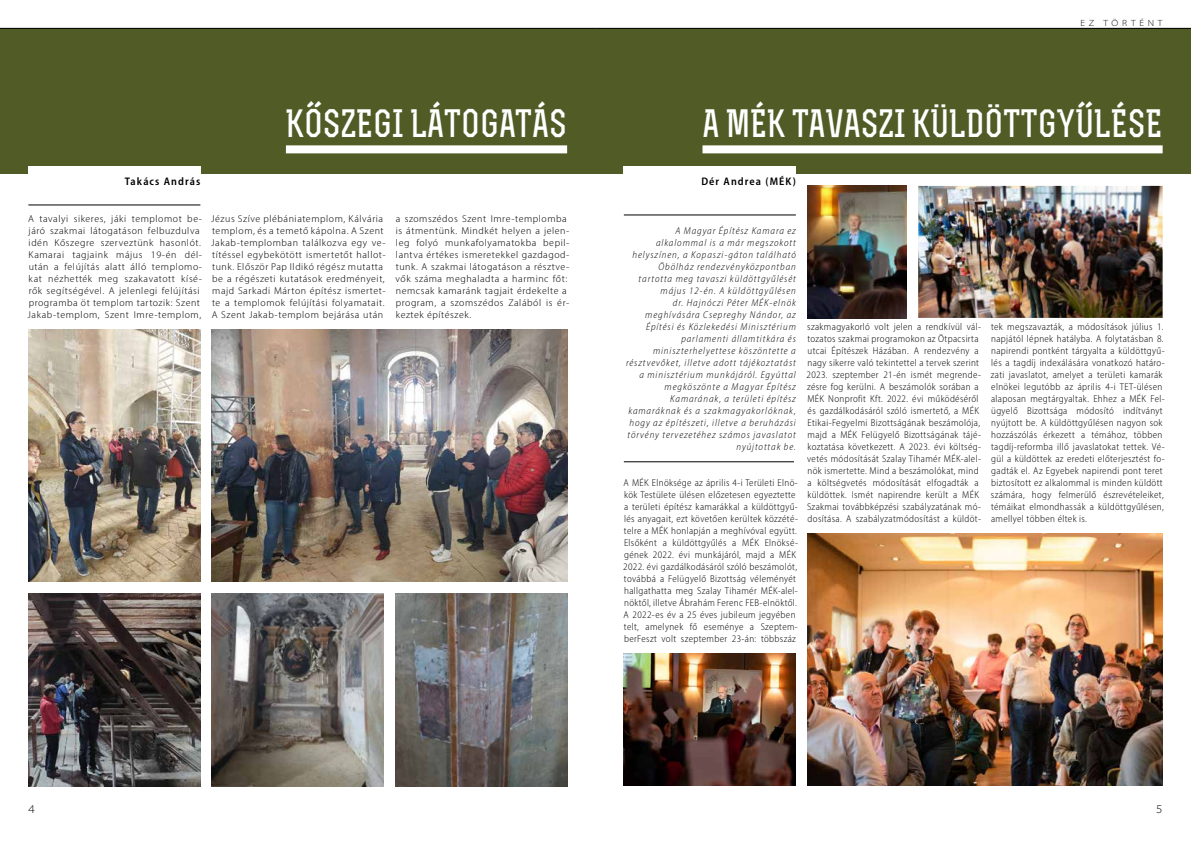
<style>
.page{position:relative;width:1191px;height:842px;background:#fff}
.page>*{position:absolute;margin:0;border:0;box-sizing:border-box;transform-origin:0 0}
.t1{font:700 37px "Rex";color:#fff}
.t2{font:300 semi-expanded 12px "Myriad Pro";color:#000}
.t3{font:600 semi-condensed 11px "Myriad Pro";letter-spacing:.1em;color:#000}
.t4{font:300 semi-condensed 10px/12px "Myriad Pro";letter-spacing:.035em;color:#000}
.t5{font:300 semi-condensed 10px/12px "Myriad Pro";letter-spacing:.035em;color:#000;scale:1.1 1}
.t6{font:italic 300 semi-condensed 10px/12px "Myriad Pro";letter-spacing:.09em;color:#000;text-align:right}
.t7{font:300 semi-expanded 9px "Myriad Pro";letter-spacing:.42em;color:#000}
</style>
<div class="page">
<hr style="left:624px;top:462px;width:170px;height:1px;background:#000">
<hr style="left:624px;top:215px;width:172px;height:1px;background:#000">
<div style="left:595px;top:28px;width:596px;height:146px;background:#505b26"></div>
<div style="left:624px;top:167px;width:172px;height:31px;background:#fff"></div>
<hr style="left:28px;top:205px;width:172px;height:1px;background:#000">
<div style="left:0;top:28px;width:595px;height:146px;background:#505b26"></div>
<div style="left:28px;top:167px;width:172px;height:31px;background:#fff"></div>
<hr style="left:595px;top:28px;width:596px;height:1px;background:#000">
<hr style="left:0;top:28px;width:595px;height:1px;background:#000">
<img style="left:212px;top:330px;width:355px;height:252px">
<img style="left:28px;top:330px;width:172px;height:252px">
<img style="left:28px;top:594px;width:172px;height:193px">
<img style="left:212px;top:594px;width:172px;height:193px">
<img style="left:395px;top:594px;width:172px;height:193px">
<img style="left:807px;top:186px;width:99px;height:132px">
<img style="left:918px;top:186px;width:244px;height:132px">
<div style="left:286px;top:145px;width:281px;height:8px;background:#fff"></div>
<div style="left:702px;top:145px;width:460px;height:8px;background:#fff"></div>
<img style="left:807px;top:534px;width:355px;height:252px">
<img style="left:624px;top:654px;width:172px;height:132px">
<p class="t7" style="left:1080px;top:17px;width:84px">EZ TÖRTÉNT</p>
<h1 class="t1" style="left:286px;top:100px;width:283px">KŐSZEGI LÁTOGATÁS</h1>
<h1 class="t1" style="left:702px;top:100px;width:461px">A MÉK TAVASZI KÜLDÖTTGYŰLÉSE</h1>
<p class="t3" style="left:125px;top:174px;width:77px">Takács András</p>
<p class="t5" style="left:28px;top:212px;width:160px">A tavalyi sikeres, jáki templomot be&shy;járó szakmai látogatáson felbuzdulva idén Kőszegre szerveztünk hasonlót.<br>Kamarai tagjaink május 19-én dél&shy;után a felújítás alatt álló templomo&shy;kat nézhették meg szakavatott kísé&shy;rők segítségével. A jelenlegi felújítási programba öt templom tartozik: Szent Jakab-templom, Szent Imre-templom,</p>
<p class="t5" style="left:211px;top:212px;width:160px">Jézus Szíve plébániatemplom, Kálvária templom, és a temető kápolna. A Szent Jakab-templomban találkozva egy ve&shy;títéssel egybekötött ismertetőt hallot&shy;tunk. Először Pap Ildikó régész mutatta be a régészeti kutatások eredményeit, majd Sarkadi Márton építész ismertet&shy;te a templomok felújítási folyamatait.<br>A Szent Jakab-templom bejárása után</p>
<p class="t5" style="left:395px;top:212px;width:159px">a szomszédos Szent Imre-templomba is átmentünk. Mindkét helyen a jelen&shy;leg folyó munkafolyamatokba bepil&shy;lantva értékes ismeretekkel gazdagod&shy;tunk. A szakmai látogatáson a résztve&shy;vők száma meghaladta a harminc főt: nemcsak kamaránk tagjait érdekelte a program, a szomszédos Zalából is ér&shy;keztek építészek.</p>
<p class="t3" style="left:701px;top:174px;width:96px">Dér Andrea (MÉK)</p>
<p class="t6" style="left:626px;top:224px;width:171px">A Magyar Építész Kamara ez alkalommal is a már megszokott helyszínen, a Kopaszi-gáton található Öbölház rendezvényközpontban tartotta meg tavaszi küldöttgyűlését május 12-én. A küldöttgyűlésen<br>dr. Hajnóczi Péter MÉK-elnök meghívására Csepreghy Nándor, az Építési és Közlekedési Minisztérium parlamenti államtitkára és miniszterhelyettese köszöntette a résztvevőket, illetve adott tájékoztatást a minisztérium munkájáról. Egyúttal megköszönte a Magyar Építész Kamarának, a területi építész kamaráknak és a szakmagyakorlóknak, hogy az építészeti, illetve a beruházási törvény tervezetéhez számos javaslatot nyújtottak be.</p>
<p class="t4" style="left:623px;top:476px;width:176px">A MÉK Elnöksége az április 4-i Területi Elnö&shy;kök Testülete ülésen előzetesen egyeztette a területi építész kamarákkal a küldöttgyű&shy;lés anyagait, ezt követően kerültek közzété&shy;telre a MÉK honlapján a meghívóval együtt.<br>Elsőként a küldöttgyűlés a MÉK Elnöksé&shy;gének 2022. évi munkájáról, majd a MÉK 2022. évi gazdálkodásáról szóló beszámolót, továbbá a Felügyelő Bizottság véleményét hallgathatta meg Szalay Tihamér MÉK-alel&shy;nöktől, illetve Ábrahám Ferenc FEB-elnöktől.<br>A 2022-es év a 25 éves jubileum jegyében telt, amelynek fő eseménye a Szeptem&shy;berFeszt volt szeptember 23-án: többszáz</p>
<p class="t4" style="left:806px;top:320px;width:176px">szakmagyakorló volt jelen a rendkívül vál&shy;tozatos szakmai programokon az Ötpacsirta utcai Építészek Házában. A rendezvény a nagy sikerre való tekintettel a tervek szerint 2023. szeptember 21-én ismét megrende&shy;zésre fog kerülni. A beszámolók sorában a MÉK Nonprofit Kft. 2022. évi működéséről és gazdálkodásáról szóló ismertető, a MÉK Etikai-Fegyelmi Bizottságának beszámolója, majd a MÉK Felügyelő Bizottságának tájé&shy;koztatása következett. A 2023. évi költség&shy;vetés módosítását Szalay Tihamér MÉK-alel&shy;nök ismertette. Mind a beszámolókat, mind a költségvetés módosítását elfogadták a küldöttek. Ismét napirendre került a MÉK Szakmai továbbképzési szabályzatának mó&shy;dosítása. A szabályzatmódosítást a küldöt-</p>
<p class="t4" style="left:990px;top:320px;width:175px">tek megszavazták, a módosítások július 1. napjától lépnek hatályba. A folytatásban 8. napirendi pontként tárgyalta a küldöttgyű&shy;lés a tagdíj indexálására vonatkozó határo&shy;zati javaslatot, amelyet a területi kamarák elnökei legutóbb az április 4-i TET-ülésen alaposan megtárgyaltak. Ehhez a MÉK Fel&shy;ügyelő Bizottsága módosító indítványt nyújtott be. A küldöttgyűlésen nagyon sok hozzászólás érkezett a témához, többen tagdíj-reformba illő javaslatokat tettek. Vé&shy;gül a küldöttek az eredeti előterjesztést fo&shy;gadták el. Az Egyebek napirendi pont teret biztosított ez alkalommal is minden küldött számára, hogy felmerülő észrevételeiket, témáikat elmondhassák a küldöttgyűlésen, amellyel többen éltek is.</p>
<p class="t2" style="left:28px;top:801px;width:8px">4</p>
<p class="t2" style="left:1156px;top:801px;width:8px">5</p>
</div>
